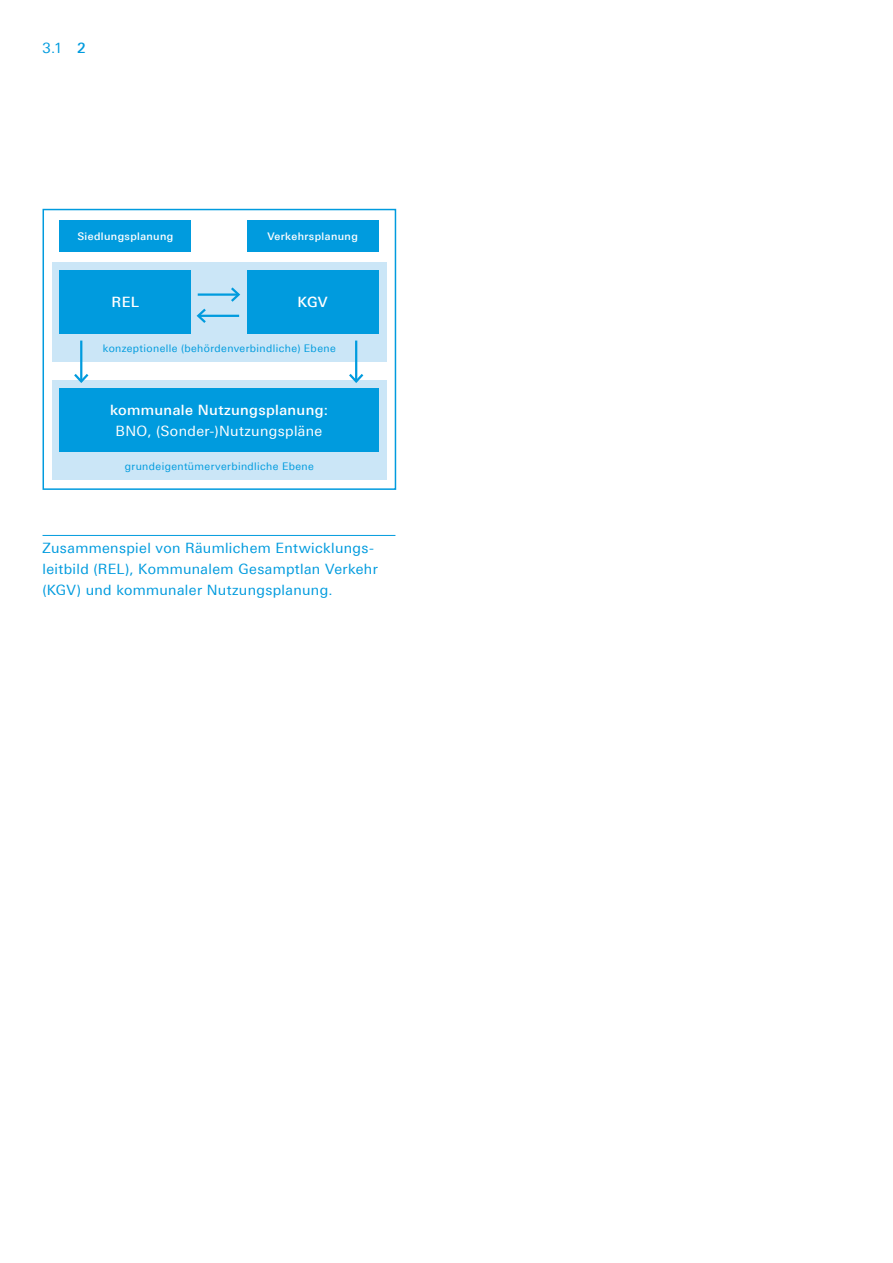
<style>
.page{position:relative;width:893px;height:1263px;background:#fff}
.page>*{position:absolute;margin:0;border:0;box-sizing:border-box;transform-origin:0 0}
.t1{font:14.25px/21.3px "Linotype Univers 430";letter-spacing:.025em;color:#009bde}
.t2{font:500 14.25px "Linotype Univers 530";letter-spacing:.025em;color:#fff}
.t3{font:14.25px "Linotype Univers 430";letter-spacing:.025em;color:#fff}
.t4{font:10.5px "Linotype Univers 430";letter-spacing:.04em;color:#009bde}
.t5{font:500 10.5px "Linotype Univers 530";letter-spacing:.035em;color:#fff}
.s1{font-family:"Linotype Univers 530";font-weight:500}
</style>
<div class="page">
<div style="left:43px;top:209px;width:353px;height:281px;border:2px solid #009bde"></div>
<hr style="left:43px;top:535px;width:352px;height:1px;background:#009bde">
<div style="left:52px;top:380px;width:335px;height:100px;background:#cbe6f7"></div>
<div style="left:52px;top:262px;width:335px;height:100px;background:#cbe6f7"></div>
<div style="left:59px;top:220px;width:132px;height:32px;background:#009bde"></div>
<div style="left:59px;top:270px;width:132px;height:64px;background:#009bde"></div>
<div style="left:247px;top:270px;width:132px;height:64px;background:#009bde"></div>
<div style="left:59px;top:388px;width:320px;height:64px;background:#009bde"></div>
<div style="left:247px;top:220px;width:132px;height:32px;background:#009bde"></div>
<hr style="left:198px;top:293px;width:41px;height:3px;background:#009bde">
<svg style="left:229px;top:287px;width:12px;height:15px"></svg>
<hr style="left:198px;top:315px;width:41px;height:2px;background:#009bde">
<svg style="left:196px;top:308px;width:12px;height:15px"></svg>
<hr style="left:80px;top:341px;width:2px;height:40px;background:#009bde">
<svg style="left:74px;top:371px;width:15px;height:12px"></svg>
<hr style="left:355px;top:341px;width:2px;height:40px;background:#009bde">
<svg style="left:349px;top:371px;width:15px;height:12px"></svg>
<p class="t1" style="left:43px;top:37px;width:45px">3.1 <span class="s1">2</span></p>
<p class="t5" style="left:77px;top:230px;width:98px">Siedlungsplanung</p>
<p class="t5" style="left:267px;top:230px;width:92px">Verkehrsplanung</p>
<p class="t2" style="left:112px;top:294px;width:29px">REL</p>
<p class="t2" style="left:298px;top:294px;width:32px">KGV</p>
<p class="t4" style="left:103px;top:342px;width:234px">konzeptionelle (behördenverbindliche) Ebene</p>
<p class="t2" style="left:110px;top:401px;width:219px">kommunale Nutzungsplanung:</p>
<p class="t3" style="left:116px;top:423px;width:208px">BNO, (Sonder-)Nutzungspläne</p>
<p class="t4" style="left:125px;top:460px;width:191px">grundeigentümerverbindliche Ebene</p>
<p class="t1" style="left:43px;top:537px;width:337px">Zusammenspiel von Räumlichem Entwicklungs&shy;leitbild (REL), Kommunalem Gesamptlan Verkehr (KGV) und kommunaler Nutzungsplanung.</p>
</div>
